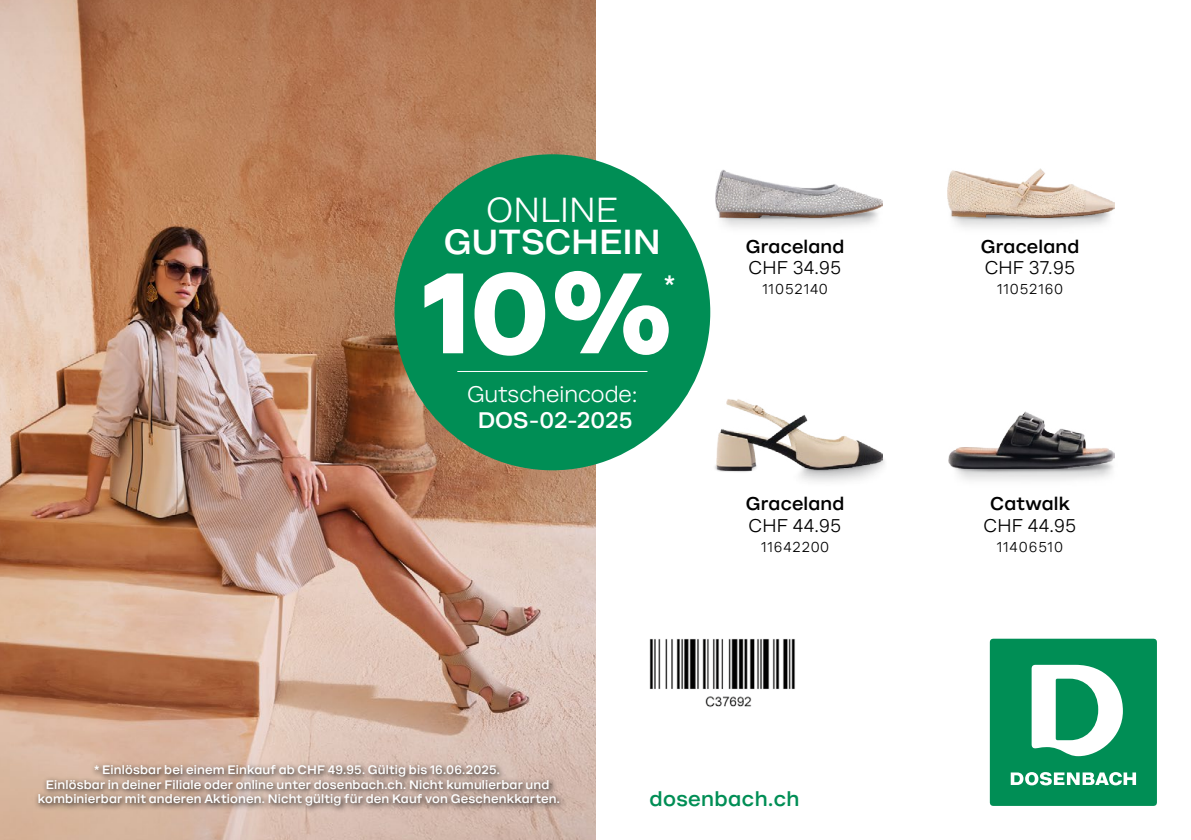
<style>
.page{position:relative;width:1191px;height:840px;background:#fff}
.page>*{position:absolute;margin:0;border:0;box-sizing:border-box;transform-origin:0 0}
.t1{font:800 111.6px "Deichmann Next";color:#fff}
.t2{font:500 34px "Deichmann Next";color:#fff}
.t3{font:300 34px "Deichmann Next";color:#fff}
.t4{font:500 26px "Deichmann Next";color:#fff}
.t5{font:300 22px "Deichmann Next";color:#fff}
.t6{font:500 22px "Deichmann Next";color:#fff}
.t7{font:500 20px "Deichmann Next";letter-spacing:.02em;color:#008e55}
.t8{font:500 18px "Deichmann Next";letter-spacing:.01em;color:#000}
.t9{font:300 18px "Deichmann Next";letter-spacing:.01em;color:#000}
.t10{font:300 14px "Deichmann Next";letter-spacing:.065em;color:#000}
.t11{font:500 12px/14.4px "Deichmann Next";letter-spacing:.015em;color:#fff;text-align:center}
</style>
<div class="page">
<img style="left:0;top:0;width:595px;height:839px">
<div style="left:989px;top:638px;width:168px;height:167px;background:#008e55;border-radius:4px"></div>
<svg style="left:1010px;top:772px;width:126px;height:13px"></svg>
<svg style="left:1031px;top:664px;width:91px;height:91px"></svg>
<div style="left:394px;top:154px;width:316px;height:316px;background:#008e55;border-radius:50%"></div>
<hr style="left:457px;top:371px;width:190px;height:1px;background:#fff">
<img style="left:955px;top:452px;width:160px;height:29px">
<img style="left:948px;top:411px;width:166px;height:57px">
<img style="left:719px;top:217px;width:158px;height:11px">
<img style="left:715px;top:169px;width:167px;height:48px">
<img style="left:951px;top:217px;width:158px;height:11px">
<img style="left:947px;top:168px;width:167px;height:49px">
<img style="left:799px;top:453px;width:86px;height:29px">
<img style="left:715px;top:465px;width:38px;height:7px">
<img style="left:716px;top:399px;width:166px;height:71px">
<svg style="left:35px;top:760px;width:532px;height:53px;background:#b59d90"></svg>
<img style="left:649px;top:639px;width:146px;height:68px">
<h2 class="t3" style="left:486px;top:182px;width:134px">ONLINE</h2>
<h2 class="t2" style="left:444px;top:214px;width:218px">GUTSCHEIN</h2>
<h1 class="t1" style="left:422px;top:218px;width:254px">10%</h1>
<h3 class="t4" style="left:664px;top:262px;width:13px">*</h3>
<h3 class="t5" style="left:467px;top:376px;width:172px">Gutscheincode:</h3>
<h3 class="t6" style="left:478px;top:402px;width:156px">DOS-02-2025</h3>
<h3 class="t8" style="left:745px;top:231px;width:100px">Graceland</h3>
<h3 class="t9" style="left:748px;top:253px;width:94px">CHF 34.95</h3>
<p class="t10" style="left:762px;top:278px;width:67px">11052140</p>
<h3 class="t8" style="left:745px;top:488px;width:100px">Graceland</h3>
<h3 class="t9" style="left:748px;top:511px;width:94px">CHF 44.95</h3>
<p class="t10" style="left:761px;top:535px;width:69px">11642200</p>
<p class="t11" style="left:38px;top:761px;width:523px">* Einlösbar bei einem Einkauf ab CHF 49.95. Gültig bis 16.06.2025.<br>Einlösbar in deiner Filiale oder online unter dosenbach.ch. Nicht kumulierbar und kombinierbar mit anderen Aktionen. Nicht gültig für den Kauf von Geschenkkarten.</p>
<h3 class="t7" style="left:649px;top:781px;width:152px">dosenbach.ch</h3>
<h3 class="t8" style="left:980px;top:231px;width:100px">Graceland</h3>
<h3 class="t9" style="left:984px;top:253px;width:92px">CHF 37.95</h3>
<p class="t10" style="left:997px;top:278px;width:67px">11052160</p>
<h3 class="t8" style="left:990px;top:488px;width:81px">Catwalk</h3>
<h3 class="t9" style="left:983px;top:511px;width:94px">CHF 44.95</h3>
<p class="t10" style="left:997px;top:535px;width:68px">11406510</p>
</div>
